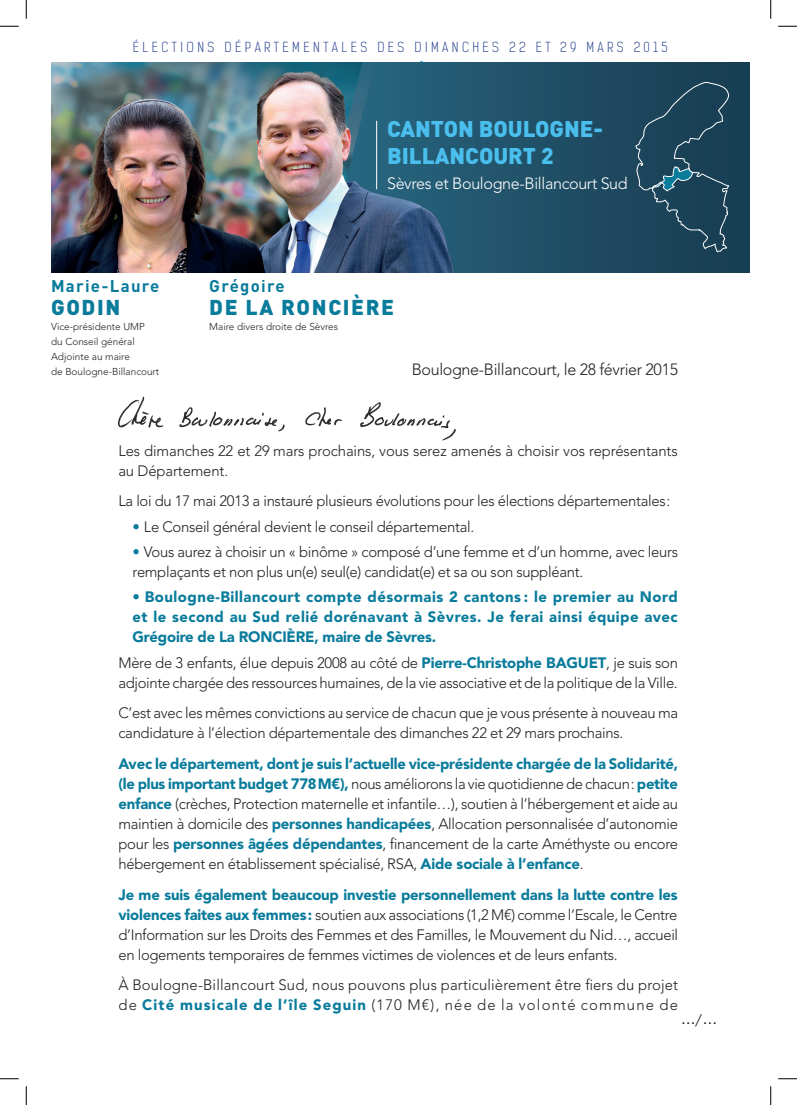
<style>
.page{position:relative;width:797px;height:1105px;background:#fff}
.page>*{position:absolute;margin:0;border:0;box-sizing:border-box;transform-origin:0 0}
.t1{font:900 22.5px/27px "DIN";color:#4abfee}
.t2{font:900 21.25px "DIN";letter-spacing:.075em;color:#097b9b}
.t3{font:700 16.75px "DIN";letter-spacing:.075em;color:#097b9b}
.t4{font:300 16.25px "Avenir LT Std";letter-spacing:-.02em;color:#231f20}
.t5{font:300 16.25px "Avenir LT Std";letter-spacing:-.02em;color:#fff}
.t6{font:300 15px/20px "Avenir LT Std";letter-spacing:-.02em;color:#231f20}
.t7{font:900 15px/20px "Avenir LT Std";letter-spacing:-.01em;color:#097b9b;text-align:justify}
.t8{font:300 15px/20px "Avenir LT Std";letter-spacing:.01em;color:#231f20}
.t9{font:14.38px "ITC Franklin Gothic Std";color:#231f20}
.t10{font:300 13.25px "Kelson Sans";letter-spacing:.26em;color:#253f8e}
.t11{font:300 10px/15px "Avenir LT Std";color:#231f20}
.s1{font-weight:900;color:#097b9b}
</style>
<div class="page">
<img style="left:51px;top:62px;width:698px;height:210px">
<svg style="left:635px;top:81px;width:94px;height:172px"></svg>
<hr style="left:376px;top:121px;width:1px;height:68px;background:#fff">
<img style="left:117px;top:396px;width:339px;height:45px">
<svg style="left:0;top:25px;width:19px;height:2px"></svg>
<svg style="left:778px;top:25px;width:19px;height:2px"></svg>
<svg style="left:0;top:1078px;width:19px;height:1px"></svg>
<svg style="left:778px;top:1078px;width:19px;height:1px"></svg>
<svg style="left:25px;top:0;width:2px;height:19px"></svg>
<svg style="left:25px;top:1086px;width:2px;height:19px"></svg>
<svg style="left:770px;top:0;width:1px;height:19px"></svg>
<svg style="left:770px;top:1086px;width:1px;height:19px"></svg>
<p class="t10" style="left:133px;top:39px;width:536px">ÉLECTIONS DÉPARTEMENTALES DES DIMANCHES 22 ET 29 MARS 2015</p>
<h1 class="t1" style="left:387px;top:114px;width:218px">CANTON BOULOGNE-<br>BILLANCOURT 2</h1>
<p class="t3" style="left:51px;top:275px;width:110px">Marie-Laure</p>
<h2 class="t2" style="left:51px;top:293px;width:71px">GODIN</h2>
<p class="t11" style="left:51px;top:319px;width:110px">Vice-présidente UMP<br>du Conseil général<br>Adjointe au maire<br>de Boulogne-Billancourt</p>
<p class="t5" style="left:387px;top:174px;width:242px">Sèvres et Boulogne-Billancourt Sud</p>
<p class="t3" style="left:209px;top:275px;width:77px">Grégoire</p>
<h2 class="t2" style="left:209px;top:293px;width:186px">DE LA RONCIÈRE</h2>
<p class="t11" style="left:209px;top:319px;width:130px">Maire divers droite de Sèvres</p>
<p class="t4" style="left:411px;top:360px;width:268px">Boulogne-Billancourt, le 28 février 2015</p>
<p class="t6" style="left:118px;top:441px;width:561px">Les dimanches 22 et 29 mars prochains, vous serez amenés à choisir vos représentants au Département.</p>
<p class="t6" style="left:118px;top:491px;width:553px">La loi du 17 mai 2013 a instauré plusieurs évolutions pour les élections départementales:</p>
<p class="t6" style="left:133px;top:517px;width:343px"><span class="s1">•</span> Le Conseil général devient le conseil départemental.</p>
<p class="t6" style="left:133px;top:542px;width:547px"><span class="s1">•</span> Vous aurez à choisir un « binôme » composé d’une femme et d’un homme, avec leurs remplaçants et non plus un(e) seul(e) candidat(e) et sa ou son suppléant.</p>
<p class="t7" style="left:133px;top:587px;width:546px">• Boulogne-Billancourt compte désormais 2 cantons : le premier au Nord et le second au Sud relié dorénavant à Sèvres. Je ferai ainsi équipe avec Grégoire de La RONCIÈRE, maire de Sèvres.</p>
<p class="t6" style="left:118px;top:652px;width:561px">Mère de 3 enfants, élue depuis 2008 au côté de <span class="s1">Pierre-Christophe BAGUET</span>, je suis son adjointe chargée des ressources humaines, de la vie associative et de la politique de la Ville.</p>
<p class="t6" style="left:118px;top:703px;width:561px">C’est avec les mêmes convictions au service de chacun que je vous présente à nouveau ma candidature à l’élection départementale des dimanches 22 et 29 mars prochains.</p>
<p class="t6" style="left:118px;top:754px;width:561px;text-align:justify"><span class="s1">Avec le département, dont je suis l’actuelle vice-présidente chargée de la Solidarité, (le plus important budget 778M€),</span> nous améliorons la vie quotidienne de chacun: <span class="s1">petite enfance</span> (crèches, Protection maternelle et infantile…), soutien à l’hébergement et aide au maintien à domicile des <span class="s1">personnes handicapées</span>, Allocation personnalisée d’autonomie pour les <span class="s1">personnes âgées dépendantes</span>, financement de la carte Améthyste ou encore hébergement en établissement spécialisé, RSA, <span class="s1">Aide sociale à l’enfance</span>.</p>
<p class="t6" style="left:118px;top:884px;width:561px;text-align:justify"><span class="s1">Je me suis également beaucoup investie personnellement dans la lutte contre les violences faites aux femmes:</span> soutien aux associations (1,2 M€) comme l’Escale, le Centre d’Information sur les Droits des Femmes et des Familles, le Mouvement du Nid…, accueil en logements temporaires de femmes victimes de violences et de leurs enfants.</p>
<p class="t8" style="left:118px;top:975px;width:561px">À Boulogne-Billancourt Sud, nous pouvons plus particulièrement être fiers du projet de <span class="s1">Cité musicale de l’île Seguin</span> (170 M€), née de la volonté commune de</p>
<p class="t9" style="left:681px;top:1011px;width:38px">…/…</p>
</div>
